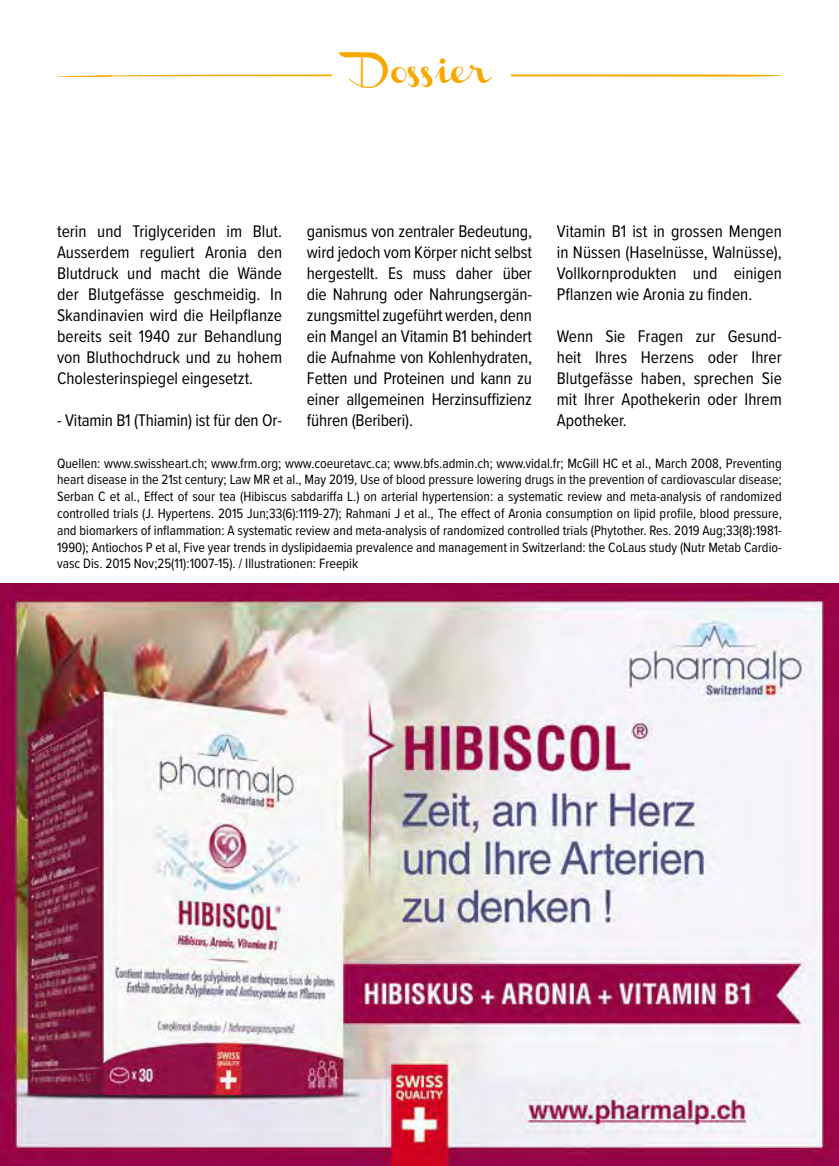
<style>
.page{position:relative;width:839px;height:1166px;background:#fff}
.page>*{position:absolute;margin:0;border:0;box-sizing:border-box;transform-origin:0 0}
.t1{font:26.25px "Channel";color:#f7a800}
.t2{font:17.5px/21px "Proxima Nova Cond";color:#000;text-align:justify}
.t3{font:14px/16.8px "Proxima Nova Cond";color:#000;text-align:justify}
</style>
<div class="page">
<img style="left:0;top:583px;width:838px;height:583px">
<svg style="left:57px;top:74px;width:725px;height:3px;background:#facd6f"></svg>
<div style="left:332px;top:50px;width:179px;height:48px;background:#fff"></div>
<h1 class="t1" style="left:359px;top:58px;width:133px">Dossier</h1>
<p class="t2" style="left:57px;top:220px;width:226px">terin und Triglyceriden im Blut.<br>Ausserdem reguliert Aronia den Blutdruck und macht die Wände der Blutgefässe geschmeidig. In Skandinavien wird die Heilpflanze bereits seit 1940 zur Behandlung von Bluthochdruck und zu hohem Cholesterinspiegel eingesetzt.</p>
<p class="t2" style="left:57px;top:409px;width:226px">- Vitamin B1 (Thiamin) ist für den Or-</p>
<p class="t2" style="left:307px;top:220px;width:226px">ganismus von zentraler Bedeutung, wird jedoch vom Körper nicht selbst hergestellt. Es muss daher über die Nahrung oder Nahrungsergän&shy;zungsmittel zugeführt werden, denn ein Mangel an Vitamin B1 behindert die Aufnahme von Kohlenhydraten, Fetten und Proteinen und kann zu einer allgemeinen Herzinsuffizienz führen (Beriberi).</p>
<p class="t2" style="left:556px;top:220px;width:226px">Vitamin B1 ist in grossen Mengen in Nüssen (Haselnüsse, Walnüsse), Vollkornprodukten und einigen Pflanzen wie Aronia zu finden.</p>
<p class="t2" style="left:556px;top:325px;width:226px">Wenn Sie Fragen zur Gesund&shy;heit Ihres Herzens oder Ihrer Blutgefässe haben, sprechen Sie mit Ihrer Apothekerin oder Ihrem Apotheker.</p>
<p class="t3" style="left:57px;top:454px;width:726px">Quellen: www.swissheart.ch; www.frm.org; www.coeuretavc.ca; www.bfs.admin.ch; www.vidal.fr; McGill HC et al., March 2008, Preventing heart disease in the 21st century; Law MR et al., May 2019, Use of blood pressure lowering drugs in the prevention of cardiovascular disease; Serban C et al., Effect of sour tea (Hibiscus sabdariffa L.) on arterial hypertension: a systematic review and meta-analysis of randomized controlled trials (J. Hypertens. 2015 Jun;33(6):1119-27); Rahmani J et al., The effect of Aronia consumption on lipid profile, blood pressure, and biomarkers of inflammation: A systematic review and meta-analysis of randomized controlled trials (Phytother. Res. 2019 Aug;33(8):1981- 1990); Antiochos P et al, Five year trends in dyslipidaemia prevalence and management in Switzerland: the CoLaus study (Nutr Metab Cardio&shy;vasc Dis. 2015 Nov;25(11):1007-15). / Illustrationen: Freepik</p>
</div>
